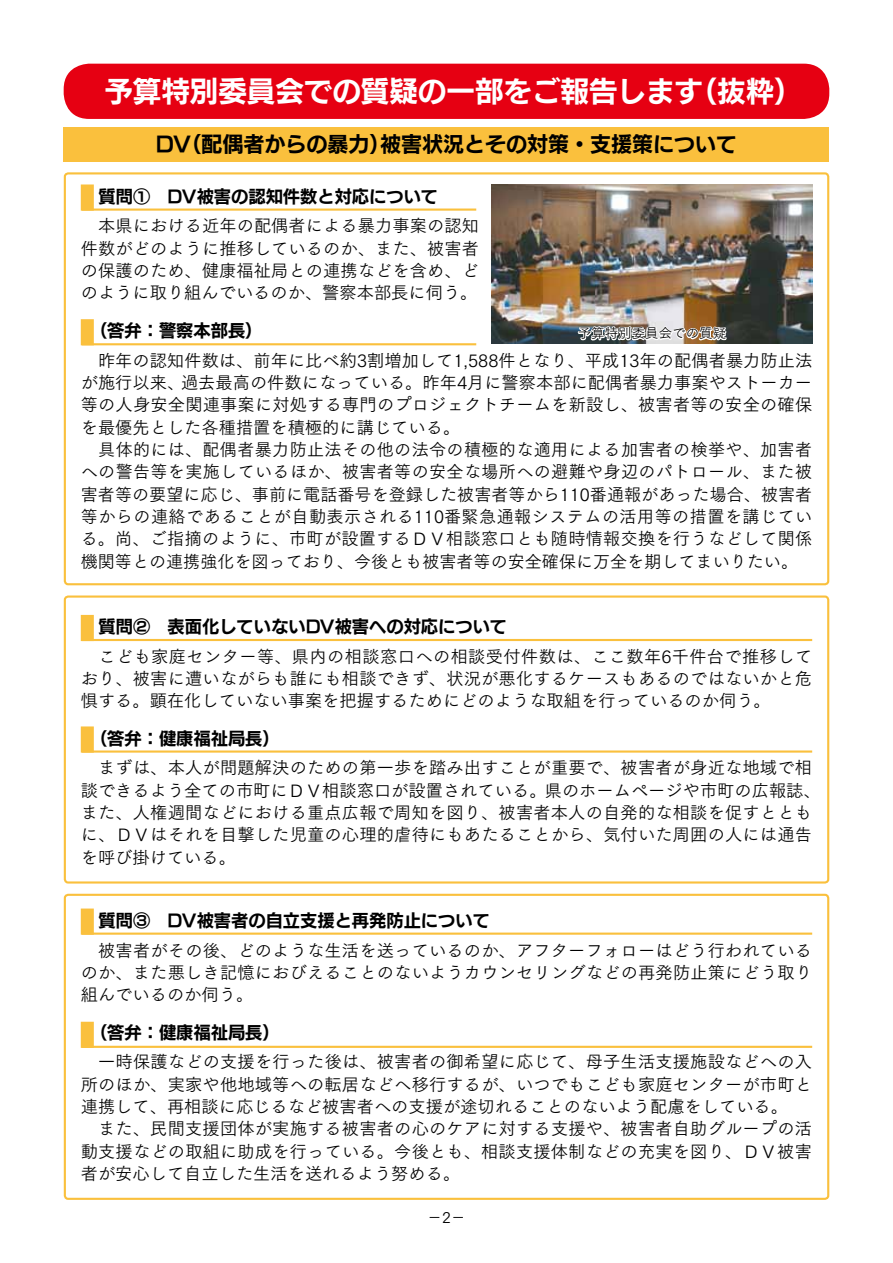
<style>
.page{position:relative;width:893px;height:1263px;background:#fff}
.page>*{position:absolute;margin:0;border:0;box-sizing:border-box;transform-origin:0 0}
.t1{font:28.5px "New Rodin Pro B";color:#fff}
.t2{font:21px "New Rodin Pro B";color:#000}
.t3{font:17.25px/22.4px "Tsuku Go Pro R";letter-spacing:.01em;color:#000;text-align:justify}
.t4{font:17.25px "New Rodin Pro B";color:#000}
.t5{font:15px "Tsuku Go Pro R";color:#000}
.t6{font:13.5px "Tsuku Go Pro R";color:#000}
</style>
<div class="page">
<div style="left:64px;top:64px;width:765px;height:55px;background:#e60012;border-radius:25px"></div>
<div style="left:64px;top:127px;width:765px;height:34px;background:#fac03d"></div>
<div style="left:64px;top:172px;width:765px;height:413px;border:2px solid #fac03d;border-radius:3px"></div>
<div style="left:64px;top:894px;width:765px;height:306px;border:2px solid #fac03d;border-radius:3px"></div>
<div style="left:64px;top:595px;width:765px;height:288px;border:2px solid #fac03d;border-radius:3px"></div>
<img style="left:492px;top:184px;width:320px;height:159px">
<img style="left:577px;top:312px;width:153px;height:30px">
<div style="left:81px;top:184px;width:13px;height:27px;background:#fac03d;border:2px solid #fac03d"></div>
<hr style="left:82px;top:208px;width:394px;height:3px;background:#fac03d">
<div style="left:81px;top:615px;width:13px;height:26px;background:#fac03d;border:2px solid #fac03d"></div>
<hr style="left:82px;top:639px;width:730px;height:2px;background:#fac03d">
<div style="left:81px;top:726px;width:13px;height:27px;background:#fac03d;border:2px solid #fac03d"></div>
<hr style="left:82px;top:750px;width:730px;height:3px;background:#fac03d">
<div style="left:81px;top:908px;width:13px;height:27px;background:#fac03d;border:2px solid #fac03d"></div>
<hr style="left:82px;top:932px;width:730px;height:3px;background:#fac03d">
<div style="left:81px;top:1022px;width:13px;height:26px;background:#fac03d;border:2px solid #fac03d"></div>
<hr style="left:82px;top:1046px;width:730px;height:2px;background:#fac03d">
<div style="left:81px;top:319px;width:13px;height:26px;background:#fac03d;border:2px solid #fac03d"></div>
<hr style="left:82px;top:343px;width:394px;height:2px;background:#fac03d">
<h1 class="t1" style="left:104px;top:67px;width:700px">予算特別委員会での質疑の一部をご報告します（抜粋）</h1>
<p class="t2" style="left:156px;top:126px;width:583px">DV（配偶者からの暴力）被害状況とその対策・支援策について</p>
<p class="t4" style="left:99px;top:181px;width:341px">質問①　DV被害の認知件数と対応について</p>
<p class="t3" style="left:81px;top:213px;width:400px">　本県における近年の配偶者による暴力事案の認知件数がどのように推移しているのか、また、被害者の保護のため、健康福祉局との連携などを含め、どのように取り組んでいるのか、警察本部長に伺う。</p>
<p class="t4" style="left:90px;top:315px;width:174px">（答弁：警察本部長）</p>
<p class="t3" style="left:81px;top:347px;width:733px;text-align:left">　昨年の認知件数は、前年に比べ約3割増加して1,588件となり、平成13年の配偶者暴力防止法が施行以来、過去最高の件数になっている。昨年4月に警察本部に配偶者暴力事案やストーカー等の人身安全関連事案に対処する専門のプロジェクトチームを新設し、被害者等の安全の確保を最優先とした各種措置を積極的に講じている。<br>　具体的には、配偶者暴力防止法その他の法令の積極的な適用による加害者の検挙や、加害者への警告等を実施しているほか、被害者等の安全な場所への避難や身辺のパトロール、また被害者等の要望に応じ、事前に電話番号を登録した被害者等から110番通報があった場合、被害者等からの連絡であることが自動表示される110番緊急通報システムの活用等の措置を講じている。尚、ご指摘のように、市町が設置するＤＶ相談窓口とも随時情報交換を行うなどして関係機関等との連携強化を図っており、今後とも被害者等の安全確保に万全を期してまいりたい。</p>
<p class="t6" style="left:578px;top:322px;width:150px">予算特別委員会での質疑</p>
<p class="t4" style="left:99px;top:611px;width:410px">質問②　表面化していないDV被害への対応について</p>
<p class="t3" style="left:81px;top:643px;width:733px">　こども家庭センター等、県内の相談窓口への相談受付件数は、ここ数年6千件台で推移しており、被害に遭いながらも誰にも相談できず、状況が悪化するケースもあるのではないかと危惧する。顕在化していない事案を把握するためにどのような取組を行っているのか伺う。</p>
<p class="t4" style="left:90px;top:723px;width:191px">（答弁：健康福祉局長）</p>
<p class="t3" style="left:81px;top:755px;width:741px;text-align:left">　まずは、本人が問題解決のための第一歩を踏み出すことが重要で、被害者が身近な地域で相談できるよう全ての市町にＤＶ相談窓口が設置されている。県のホームページや市町の広報誌、また、人権週間などにおける重点広報で周知を図り、被害者本人の自発的な相談を促すとともに、ＤＶはそれを目撃した児童の心理的虐待にもあたることから、気付いた周囲の人には通告を呼び掛けている。</p>
<p class="t4" style="left:99px;top:905px;width:393px">質問③　DV被害者の自立支援と再発防止について</p>
<p class="t3" style="left:81px;top:937px;width:733px">　被害者がその後、どのような生活を送っているのか、アフターフォローはどう行われているのか、また悪しき記憶におびえることのないようカウンセリングなどの再発防止策にどう取り組んでいるのか伺う。</p>
<p class="t4" style="left:90px;top:1017px;width:191px">（答弁：健康福祉局長）</p>
<p class="t3" style="left:81px;top:1049px;width:733px;text-align:left">　一時保護などの支援を行った後は、被害者の御希望に応じて、母子生活支援施設などへの入所のほか、実家や他地域等への転居などへ移行するが、いつでもこども家庭センターが市町と連携して、再相談に応じるなど被害者への支援が途切れることのないよう配慮をしている。<br>　また、民間支援団体が実施する被害者の心のケアに対する支援や、被害者自助グループの活動支援などの取組に助成を行っている。今後とも、相談支援体制などの充実を図り、ＤＶ被害者が安心して自立した生活を送れるよう努める。</p>
<p class="t5" style="left:427px;top:1205px;width:40px">－2－</p>
</div>
